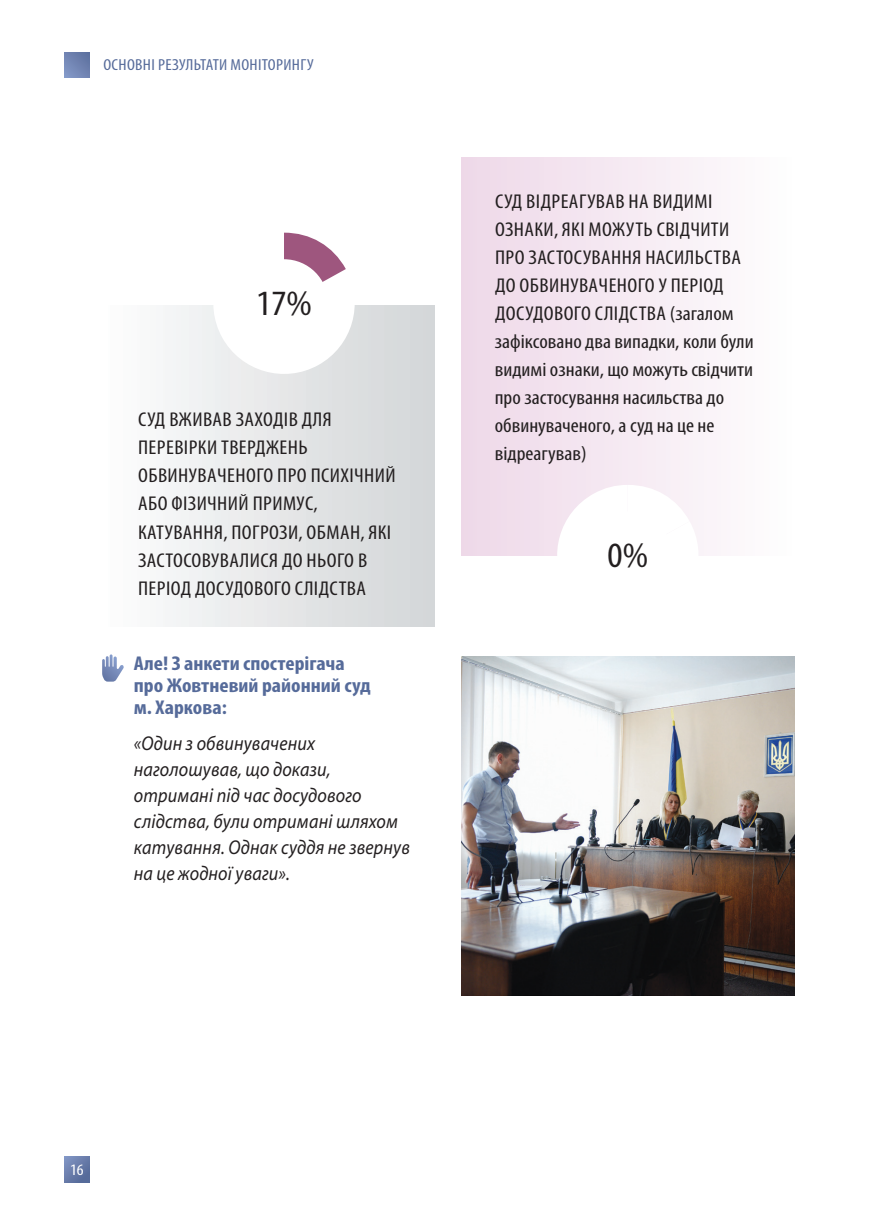
<style>
.page{position:relative;width:874px;height:1225px;background:#fff}
.page>*{position:absolute;margin:0;border:0;box-sizing:border-box;transform-origin:0 0}
.t1{font:condensed 35.8px "Myriad Pro";color:#231f20;scale:1.1 1}
.t2{font:condensed 20px/28px "Myriad Pro";color:#231f20;scale:1.1 1}
.t3{font:condensed 20px/28px "Myriad Pro";letter-spacing:.02em;color:#231f20;scale:1.1 1}
.t4{font:italic 20px/26px "Myriad Pro";letter-spacing:.01em;color:#231f20;scale:.9 1}
.t5{font:700 condensed 20px/22px "Myriad Pro";color:#566b9a;scale:1.1 1}
.t6{font:condensed 16px "Myriad Pro";letter-spacing:.02em;color:#566b9a;scale:1.1 1}
.t7{font:condensed 16px "Myriad Pro";color:#fff;scale:1.1 1}
</style>
<div class="page">
<div style="left:64px;top:1157px;width:26px;height:25px;background:linear-gradient(to right,#7588b7,#5b6f9e)"></div>
<div style="left:64px;top:52px;width:26px;height:26px;background:linear-gradient(to right,#7c90bf,#677aa8)"></div>
<div style="left:102px;top:305px;width:332px;height:321px;background:linear-gradient(to right,#fdfefe,#d2d5d7)"></div>
<div style="left:461px;top:158px;width:333px;height:397px;background:linear-gradient(to right,#eed8e8,#fefefe)"></div>
<svg style="left:102px;top:654px;width:22px;height:27px"></svg>
<svg style="left:547px;top:485px;width:161px;height:71px"></svg>
<div style="left:583px;top:511px;width:88px;height:88px;background:#fff;border-radius:50%"></div>
<svg style="left:203px;top:233px;width:161px;height:151px"></svg>
<div style="left:240px;top:259px;width:88px;height:88px;background:#fff;border-radius:50%"></div>
<img style="left:461px;top:657px;width:333px;height:338px">
<p class="t6" style="left:103px;top:55px;width:192px">ОСНОВНІ РЕЗУЛЬТАТИ МОНІТОРИНГУ</p>
<h1 class="t1" style="left:256px;top:281px;width:52px">17%</h1>
<p class="t3" style="left:138px;top:405px;width:236px">СУД ВЖИВАВ ЗАХОДІВ ДЛЯ<br>ПЕРЕВІРКИ ТВЕРДЖЕНЬ<br>ОБВИНУВАЧЕНОГО ПРО ПСИХІЧНИЙ<br>АБО ФІЗИЧНИЙ ПРИМУС,<br>КАТУВАННЯ, ПОГРОЗИ, ОБМАН, ЯКІ<br>ЗАСТОСОВУВАЛИСЯ ДО НЬОГО В<br>ПЕРІОД ДОСУДОВОГО СЛІДСТВА</p>
<p class="t5" style="left:134px;top:652px;width:217px">Але! З анкети спостерігача про Жовтневий районний суд м. Харкова:</p>
<p class="t4" style="left:134px;top:729px;width:308px">«Один з обвинувачених наголошував, що докази, отримані під час досудового слідства, були отримані шляхом катування. Однак суддя не звернув на це жодної уваги».</p>
<p class="t2" style="left:494px;top:187px;width:236px">СУД ВІДРЕАГУВАВ НА ВИДИМІ<br>ОЗНАКИ, ЯКІ МОЖУТЬ СВІДЧИТИ<br>ПРО ЗАСТОСУВАННЯ НАСИЛЬСТВА<br>ДО ОБВИНУВАЧЕНОГО У ПЕРІОД<br>ДОСУДОВОГО СЛІДСТВА (загалом зафіксовано два випадки, коли були видимі ознаки, що можуть свідчити про застосування насильства до обвинуваченого, а суд на це не відреагував)</p>
<h1 class="t1" style="left:607px;top:533px;width:38px">0%</h1>
<p class="t7" style="left:70px;top:1160px;width:14px">16</p>
</div>
